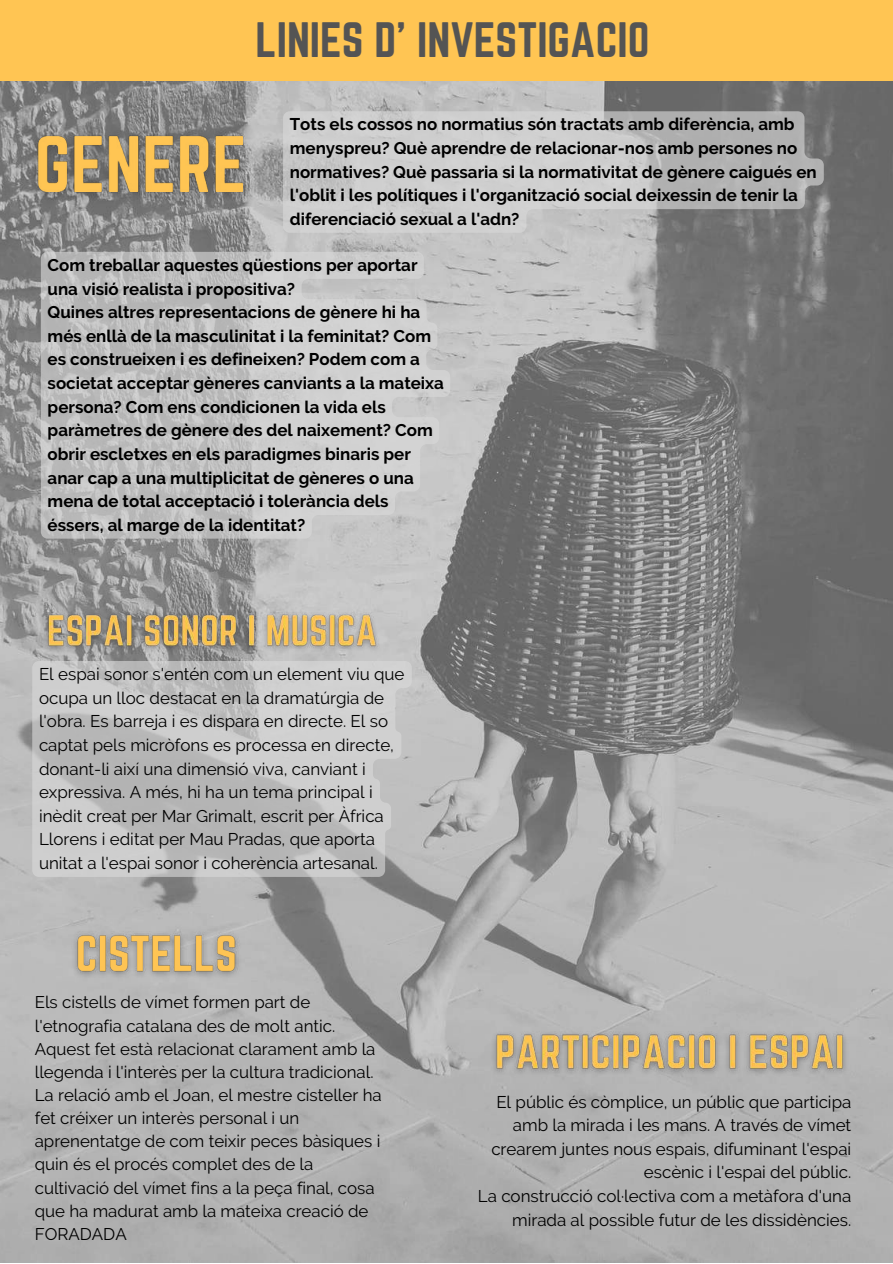
<style>
.page{position:relative;width:893px;height:1264px;background:#fff}
.page>*{position:absolute;margin:0;border:0;box-sizing:border-box;transform-origin:0 0}
.t1{font:43.5px "Norwester";color:#545454}
.t2{font:700 16.95px/23.5px "Raleway";color:#000}
.t3{font:16.95px/23.5px "Raleway";color:#000;text-align:right}
.t4{font:16.8px/23.1px "Raleway";color:#000}
</style>
<div class="page">
<img style="left:0;top:81px;width:892px;height:1181px">
<div style="left:0;top:0;width:892px;height:81px;background:#ffc553"></div>
<img style="left:18px;top:120px;width:245px;height:93px">
<svg style="left:41px;top:252px;width:409px;height:286px;background:#c5c5c5"></svg>
<svg style="left:283px;top:111px;width:540px;height:122px;background:#bfbfbf"></svg>
<img style="left:66px;top:925px;width:180px;height:59px">
<img style="left:485px;top:1025px;width:367px;height:56px">
<img style="left:39px;top:607px;width:346px;height:50px">
<svg style="left:32px;top:661px;width:380px;height:216px;background:#c2c2c2"></svg>
<h1 class="t1" style="left:255px;top:14px;width:395px">LINIES D' INVESTIGACIO</h1>
<p class="t2" style="left:290px;top:113px;width:528px">Tots els cossos no normatius són tractats amb diferència, amb menyspreu? Què aprendre de relacionar-nos amb persones no normatives? Què passaria si la normativitat de gènere caigués en l'oblit i les polítiques i l'organització social deixessin de tenir la diferenciació sexual a l'adn?</p>
<p class="t2" style="left:48px;top:253px;width:398px">Com treballar aquestes qüestions per aportar una visió realista i propositiva?<br>Quines altres representacions de gènere hi ha més enllà de la masculinitat i la feminitat? Com es construeixen i es defineixen? Podem com a societat acceptar gèneres canviants a la mateixa persona? Com ens condicionen la vida els paràmetres de gènere des del naixement? Com obrir escletxes en els paradigmes binaris per anar cap a una multiplicitat de gèneres o una mena de total acceptació i tolerància dels éssers, al marge de la identitat?</p>
<p class="t3" style="left:39px;top:662px;width:367px;text-align:left">El espai sonor s'entén com un element viu que ocupa un lloc destacat en la dramatúrgia de l'obra. Es barreja i es dispara en directe. El so captat pels micròfons es processa en directe, donant-li així una dimensió viva, canviant i expressiva. A més, hi ha un tema principal i inèdit creat per Mar Grimalt, escrit per Àfrica Llorens i editat per Mau Pradas, que aporta unitat a l'espai sonor i coherència artesanal.</p>
<p class="t4" style="left:35px;top:990px;width:348px">Els cistells de vímet formen part de l'etnografia catalana des de molt antic.<br>Aquest fet està relacionat clarament amb la llegenda i l'interès per la cultura tradicional.<br>La relació amb el Joan, el mestre cisteller ha fet créixer un interès personal i un aprenentatge de com teixir peces bàsiques i quin és el procés complet des de la cultivació del vímet fins a la peça final, cosa que ha madurat amb la mateixa creació de FORADADA</p>
<p class="t3" style="left:478px;top:1089px;width:375px">El públic és còmplice, un públic que participa amb la mirada i les mans. A través de vímet crearem juntes nous espais, difuminant l'espai escènic i l'espai del públic.<br>La construcció col·lectiva com a metàfora d'una mirada al possible futur de les dissidències.</p>
</div>
